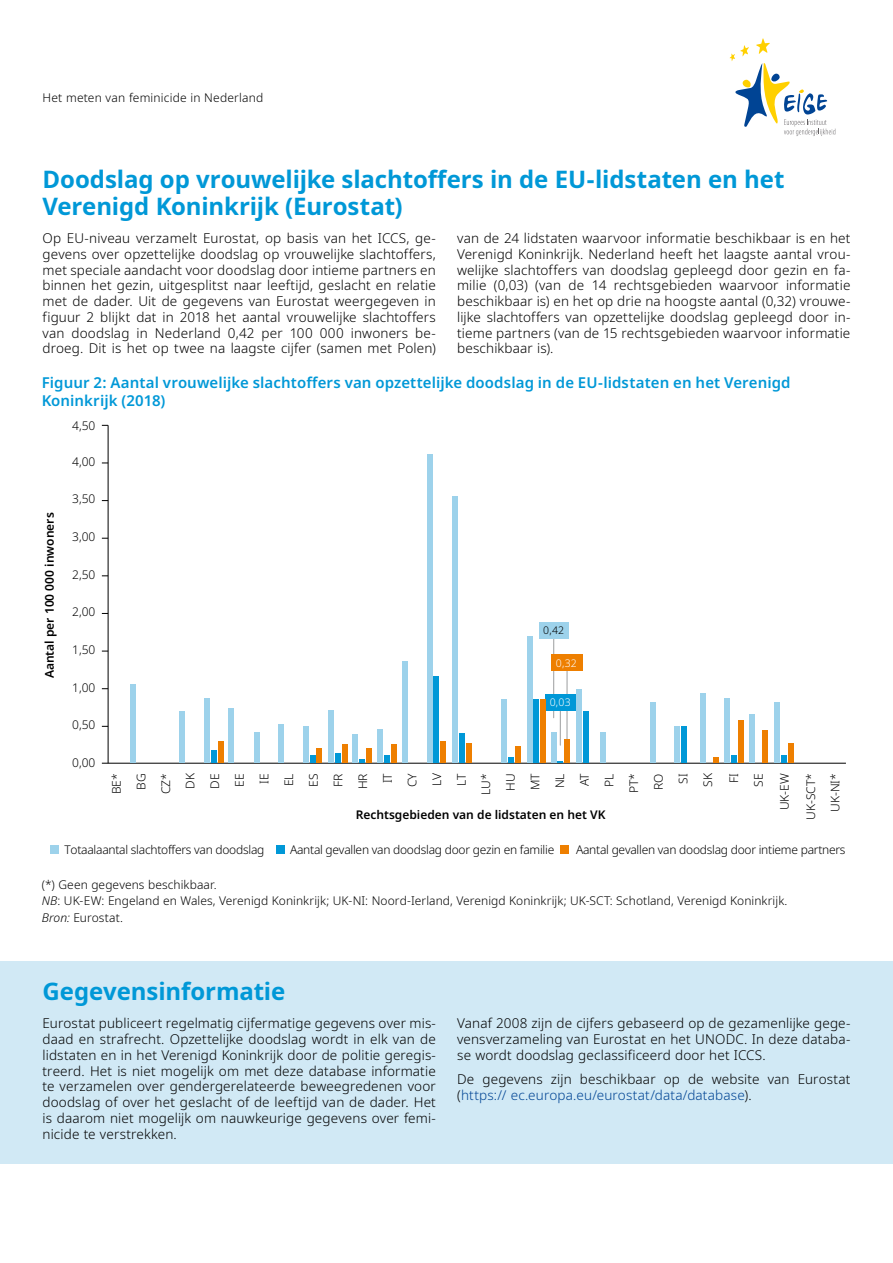
<style>
.page{position:relative;width:893px;height:1263px;background:#fff}
.page>*{position:absolute;margin:0;border:0;box-sizing:border-box;transform-origin:0 0}
.Headlines{font:700 24px/27px "Noto Sans";letter-spacing:-.005em;color:#0098d7}
.Boxes_headlines{font:600 15px/18px "Noto Sans";letter-spacing:.005em;color:#0098d7}
.Body_text{font:300 13.5px/15.8px "Noto Sans";letter-spacing:.01em;color:#000;text-align:justify}
.Table_text_small{font:300 12px/24.6px "Noto Sans";color:#000;text-align:right}
.Table_text_small-2{font:300 12px "Noto Sans";letter-spacing:-.02em;color:#000}
.t1{font:600 12px "Noto Sans";color:#000}
.t2{font:300 10.5px "Noto Sans";color:#fff}
.t3{font:300 10.5px "Noto Sans";color:#000}
.s1{font-style:italic}
.s2{color:#004494}
</style>
<div class="page">
<svg style="left:730px;top:38px;width:105px;height:98px"></svg>
<hr style="left:567px;top:669px;width:1px;height:71px;background:#9c9e9f">
<hr style="left:553px;top:637px;width:1px;height:81px;background:#9c9e9f">
<hr style="left:560px;top:707px;width:1px;height:38px;background:#9c9e9f">
<div style="left:539px;top:622px;width:30px;height:16px;background:#9dd2eb"></div>
<div style="left:545px;top:694px;width:31px;height:16px;background:#0098d7"></div>
<div style="left:552px;top:655px;width:31px;height:16px;background:#ee7f00"></div>
<div style="left:276px;top:846px;width:8px;height:8px;background:#0098d7"></div>
<div style="left:561px;top:845px;width:8px;height:9px;background:#ee7f00"></div>
<div style="left:50px;top:846px;width:9px;height:8px;background:#9dd2eb"></div>
<hr style="left:102px;top:763px;width:744px;height:1px;background:#000">
<hr style="left:108px;top:425px;width:1px;height:338px;background:#000">
<div style="left:205px;top:698px;width:5px;height:65px;background:#9dd2eb"></div>
<div style="left:774px;top:702px;width:6px;height:61px;background:#9dd2eb"></div>
<div style="left:749px;top:714px;width:6px;height:49px;background:#9dd2eb"></div>
<div style="left:724px;top:698px;width:6px;height:65px;background:#9dd2eb"></div>
<div style="left:700px;top:693px;width:6px;height:70px;background:#9dd2eb"></div>
<div style="left:675px;top:727px;width:5px;height:36px;background:#9dd2eb"></div>
<div style="left:650px;top:702px;width:6px;height:61px;background:#9dd2eb"></div>
<div style="left:600px;top:732px;width:6px;height:31px;background:#9dd2eb"></div>
<div style="left:576px;top:689px;width:6px;height:74px;background:#9dd2eb"></div>
<div style="left:551px;top:732px;width:5px;height:31px;background:#9dd2eb"></div>
<div style="left:527px;top:636px;width:5px;height:127px;background:#9dd2eb"></div>
<div style="left:501px;top:700px;width:6px;height:63px;background:#9dd2eb"></div>
<div style="left:452px;top:496px;width:6px;height:267px;background:#9dd2eb"></div>
<div style="left:427px;top:455px;width:5px;height:308px;background:#9dd2eb"></div>
<div style="left:402px;top:661px;width:5px;height:102px;background:#9dd2eb"></div>
<div style="left:378px;top:729px;width:5px;height:34px;background:#9dd2eb"></div>
<div style="left:352px;top:734px;width:6px;height:29px;background:#9dd2eb"></div>
<div style="left:328px;top:710px;width:6px;height:53px;background:#9dd2eb"></div>
<div style="left:303px;top:727px;width:6px;height:36px;background:#9dd2eb"></div>
<div style="left:278px;top:724px;width:5px;height:39px;background:#9dd2eb"></div>
<div style="left:254px;top:732px;width:5px;height:31px;background:#9dd2eb"></div>
<div style="left:229px;top:709px;width:5px;height:54px;background:#9dd2eb"></div>
<div style="left:179px;top:711px;width:6px;height:52px;background:#9dd2eb"></div>
<div style="left:130px;top:684px;width:6px;height:79px;background:#9dd2eb"></div>
<div style="left:211px;top:750px;width:6px;height:13px;background:#0098d7"></div>
<div style="left:781px;top:755px;width:6px;height:8px;background:#0098d7"></div>
<div style="left:731px;top:755px;width:6px;height:8px;background:#0098d7"></div>
<div style="left:681px;top:727px;width:6px;height:36px;background:#0098d7"></div>
<div style="left:583px;top:711px;width:5px;height:52px;background:#0098d7"></div>
<div style="left:534px;top:700px;width:5px;height:63px;background:#0098d7"></div>
<svg style="left:508px;top:758px;width:6px;height:5px"></svg>
<div style="left:459px;top:733px;width:6px;height:30px;background:#0098d7"></div>
<div style="left:434px;top:676px;width:5px;height:87px;background:#0098d7"></div>
<div style="left:384px;top:755px;width:6px;height:8px;background:#0098d7"></div>
<svg style="left:359px;top:759px;width:6px;height:4px"></svg>
<div style="left:335px;top:754px;width:6px;height:9px;background:#0098d7"></div>
<div style="left:310px;top:755px;width:5px;height:8px;background:#0098d7"></div>
<div style="left:218px;top:741px;width:6px;height:22px;background:#ee7f00"></div>
<div style="left:788px;top:743px;width:6px;height:20px;background:#ee7f00"></div>
<div style="left:763px;top:730px;width:5px;height:33px;background:#ee7f00"></div>
<div style="left:738px;top:720px;width:6px;height:43px;background:#ee7f00"></div>
<svg style="left:713px;top:758px;width:6px;height:5px"></svg>
<div style="left:564px;top:739px;width:6px;height:24px;background:#ee7f00"></div>
<div style="left:540px;top:700px;width:6px;height:63px;background:#ee7f00"></div>
<div style="left:515px;top:746px;width:6px;height:17px;background:#ee7f00"></div>
<div style="left:466px;top:743px;width:5px;height:20px;background:#ee7f00"></div>
<div style="left:440px;top:741px;width:6px;height:22px;background:#ee7f00"></div>
<div style="left:391px;top:745px;width:6px;height:18px;background:#ee7f00"></div>
<div style="left:366px;top:749px;width:5px;height:14px;background:#ee7f00"></div>
<div style="left:342px;top:745px;width:5px;height:18px;background:#ee7f00"></div>
<div style="left:317px;top:749px;width:5px;height:14px;background:#ee7f00"></div>
<div style="left:0;top:961px;width:893px;height:203px;background:#d1e9f5"></div>
<p class="Table_text_small" style="left:43px;top:86px;width:222px">Het meten van feminicide in Nederland</p>
<h2 class="Headlines" style="left:43px;top:166px;width:743px">Doodslag op vrouwelijke slachtoffers in de EU-lidstaten en het<br>Verenigd Koninkrijk (Eurostat)</h2>
<p class="Body_text" style="left:43px;top:231px;width:395px">Op EU-niveau verzamelt Eurostat, op basis van het ICCS, ge&shy;gevens over opzettelijke doodslag op vrouwelijke slachtoffers, met speciale aandacht voor doodslag door intieme partners en binnen het gezin, uitgesplitst naar leeftijd, geslacht en relatie met de dader. Uit de gegevens van Eurostat weergegeven in figuur 2 blijkt dat in 2018 het aantal vrouwelijke slachtoffers van doodslag in Nederland 0,42 per 100 000 inwoners be&shy;droeg. Dit is het op twee na laagste cijfer (samen met Polen)</p>
<p class="Body_text" style="left:457px;top:231px;width:395px">van de 24 lidstaten waarvoor informatie beschikbaar is en het Verenigd Koninkrijk. Nederland heeft het laagste aantal vrou&shy;welijke slachtoffers van doodslag gepleegd door gezin en fa&shy;milie (0,03) (van de 14 rechtsgebieden waarvoor informatie beschikbaar is) en het op drie na hoogste aantal (0,32) vrouwe&shy;lijke slachtoffers van opzettelijke doodslag gepleegd door in&shy;tieme partners (van de 15 rechtsgebieden waarvoor informatie beschikbaar is).</p>
<p class="Boxes_headlines" style="left:42px;top:374px;width:750px">Figuur 2: Aantal vrouwelijke slachtoffers van opzettelijke doodslag in de EU-lidstaten en het Verenigd<br>Koninkrijk (2018)</p>
<p class="Table_text_small" style="left:72px;top:413px;width:25px">4,50</p>
<p class="Table_text_small" style="left:72px;top:449px;width:25px">4,00</p>
<p class="t1" style="left:41px;top:678px;width:167px;rotate:-90deg">Aantal per 100 000 inwoners</p>
<p class="Table_text_small" style="left:72px;top:487px;width:25px">3,50</p>
<p class="Table_text_small" style="left:72px;top:525px;width:25px">3,00</p>
<p class="Table_text_small" style="left:72px;top:562px;width:25px">2,50</p>
<p class="Table_text_small" style="left:72px;top:600px;width:25px">2,00</p>
<p class="Table_text_small" style="left:72px;top:637px;width:25px">1,50</p>
<p class="Table_text_small" style="left:72px;top:675px;width:25px">1,00</p>
<p class="Table_text_small" style="left:72px;top:713px;width:25px">0,50</p>
<p class="Table_text_small" style="left:72px;top:750px;width:25px">0,00</p>
<p class="t3" style="left:543px;top:623px;width:22px">0,42</p>
<p class="t2" style="left:556px;top:655px;width:22px">0,32</p>
<p class="t2" style="left:550px;top:695px;width:22px">0,03</p>
<p class="Table_text_small" style="left:104px;top:795px;width:23px;rotate:-90deg">BE*<br>BG<br>CZ*<br>DK<br>DE<br>EE<br>IE<br>EL<br>ES<br>FR<br>HR<br>IT<br>CY<br>LV<br>LT<br>LU*<br>HU<br>MT<br>NL<br>AT<br>PL<br>PT*<br>RO<br>SI<br>SK</p>
<p class="Table_text_small" style="left:722px;top:786px;width:15px;text-align:left;rotate:-90deg">FI<br>SE</p>
<p class="Table_text_small" style="left:772px;top:820px;width:48px;line-height:26px;rotate:-90deg">UK-EW<br>UK-SCT*</p>
<p class="Table_text_small" style="left:823px;top:812px;width:40px;rotate:-90deg">UK-NI*</p>
<p class="t1" style="left:356px;top:806px;width:251px">Rechtsgebieden van de lidstaten en het VK</p>
<p class="Table_text_small-2" style="left:64px;top:841px;width:201px">Totaalaantal slachtoffers van doodslag</p>
<p class="Table_text_small-2" style="left:290px;top:841px;width:266px">Aantal gevallen van doodslag door gezin en familie</p>
<p class="Table_text_small-2" style="left:576px;top:841px;width:271px">Aantal gevallen van doodslag door intieme partners</p>
<p class="Table_text_small" style="left:42px;top:872px;width:177px">(*) Geen gegevens beschikbaar.</p>
<p class="Table_text_small" style="left:42px;top:889px;width:747px"><span class="s1">NB</span>: UK-EW: Engeland en Wales, Verenigd Koninkrijk; UK-NI: Noord-Ierland, Verenigd Koninkrijk; UK-SCT: Schotland, Verenigd Koninkrijk.</p>
<p class="Table_text_small" style="left:42px;top:905px;width:83px"><span class="s1">Bron:</span> Eurostat.</p>
<h2 class="Headlines" style="left:43px;top:978px;width:244px">Gegevensinformatie</h2>
<p class="Body_text" style="left:43px;top:1016px;width:395px">Eurostat publiceert regelmatig cijfermatige gegevens over mis&shy;daad en strafrecht. Opzettelijke doodslag wordt in elk van de lidstaten en in het Verenigd Koninkrijk door de politie geregis&shy;treerd. Het is niet mogelijk om met deze database informatie te verzamelen over gendergerelateerde beweegredenen voor doodslag of over het geslacht of de leeftijd van de dader. Het is daarom niet mogelijk om nauwkeurige gegevens over femi&shy;nicide te verstrekken.</p>
<p class="Body_text" style="left:457px;top:1016px;width:395px">Vanaf 2008 zijn de cijfers gebaseerd op de gezamenlijke gege&shy;vensverzameling van Eurostat en het UNODC. In deze databa&shy;se wordt doodslag geclassificeerd door het ICCS.</p>
<p class="Body_text" style="left:457px;top:1072px;width:395px">De gegevens zijn beschikbaar op de website van Eurostat (<span class="s2">https:// ec.europa.eu/eurostat/data/database</span>).</p>
</div>
